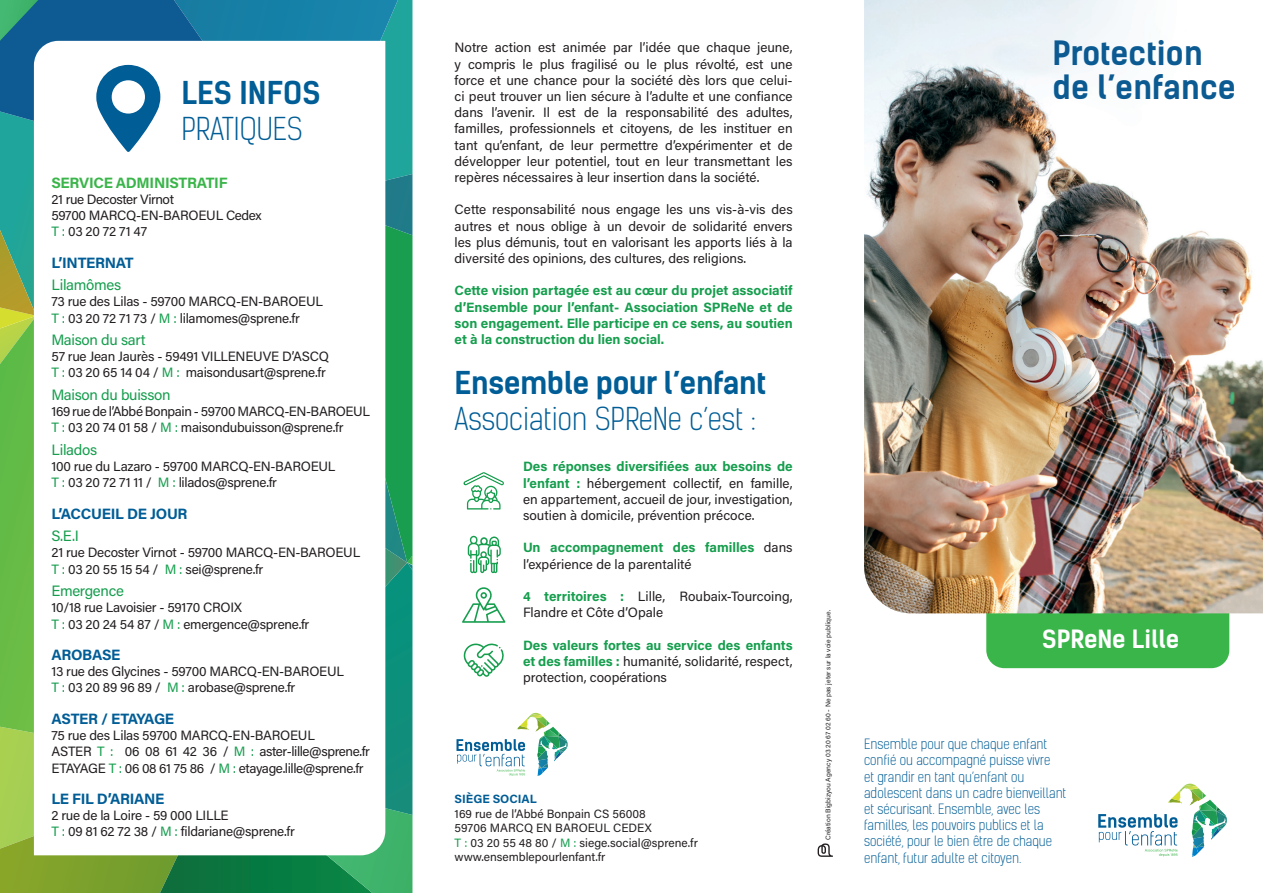
<style>
.page{position:relative;width:1263px;height:893px;background:#fff}
.page>*{position:absolute;margin:0;border:0;box-sizing:border-box;transform-origin:0 0}
.t1{font:700 31.95px/33.8px "Kelson Sans";color:#0c5a92}
.t2{font:300 30px "Kelson Sans";color:#015d96}
.t3{font:700 30px "Kelson Sans";letter-spacing:-.02em;color:#015d96}
.t4{font:700 30px "Kelson Sans";color:#015d96}
.t5{font:700 24px "Kelson Sans";color:#fff}
.t6{font:700 15px "Acumin Pro";letter-spacing:-.02em;color:#015d96}
.t7{font:15px "Acumin Pro";letter-spacing:-.02em;color:#169e4e}
.t8{font:700 15px "Acumin Pro";letter-spacing:-.02em;color:#3ab54a}
.t9{font:13.5px/16.2px "Acumin Pro";letter-spacing:-.02em;color:#231f20}
.t10{font:300 13.5px/16.2px "Kelson Sans";color:#015d96}
.t11{font:700 13.5px/16.2px "Acumin Pro";color:#169e4e;text-align:justify}
.t12{font:13.5px/16.2px "Acumin Pro";color:#231f20}
.t13{font:12px/14.4px "Acumin Pro";color:#231f20}
.t14{font:700 12px "Acumin Pro";color:#015d96}
.t15{font:6.75px "Acumin Pro";color:#231f20}
.s1{color:#169e4e}
.s2{font-weight:700;color:#169e4e}
</style>
<div class="page">
<div style="left:986px;top:613px;width:243px;height:55px;background:#3ab54a"></div>
<svg style="left:818px;top:843px;width:15px;height:14px"></svg>
<svg style="left:0;top:767px;width:412px;height:126px;background:#509d44"></svg>
<svg style="left:385px;top:570px;width:27px;height:245px;background:#15907b"></svg>
<svg style="left:385px;top:570px;width:22px;height:197px;background:#10917d"></svg>
<svg style="left:0;top:364px;width:34px;height:403px;background:#6bbd47"></svg>
<svg style="left:312px;top:0;width:100px;height:570px;background:#1e987a"></svg>
<svg style="left:0;top:0;width:312px;height:198px;background:#147299"></svg>
<svg style="left:0;top:0;width:38px;height:41px;background:#278780"></svg>
<svg style="left:0;top:230px;width:34px;height:134px;background:#7eb155"></svg>
<svg style="left:34px;top:41px;width:351px;height:814px"></svg>
<svg style="left:96px;top:65px;width:64px;height:87px"></svg>
<img style="left:864px;top:0;width:399px;height:613px">
<svg style="left:456px;top:713px;width:112px;height:63px"></svg>
<svg style="left:1098px;top:784px;width:129px;height:73px"></svg>
<svg style="left:464px;top:643px;width:40px;height:34px"></svg>
<svg style="left:462px;top:587px;width:43px;height:36px"></svg>
<svg style="left:468px;top:536px;width:33px;height:37px"></svg>
<svg style="left:463px;top:472px;width:41px;height:37px"></svg>
<h2 class="t4" style="left:181px;top:75px;width:141px">LES INFOS</h2>
<h2 class="t2" style="left:181px;top:111px;width:123px">PRATIQUES</h2>
<p class="t8" style="left:51px;top:172px;width:178px">SERVICE ADMINISTRATIF</p>
<p class="t9" style="left:51px;top:190px;width:212px">21 rue Decoster Virnot<br>59700 MARCQ-EN-BAROEUL Cedex<br><span class="s1">T :</span> 03 20 72 71 47</p>
<p class="t6" style="left:51px;top:252px;width:84px">L’INTERNAT</p>
<p class="t7" style="left:51px;top:274px;width:71px">Lilamômes</p>
<p class="t9" style="left:51px;top:293px;width:273px">73 rue des Lilas - 59700 MARCQ-EN-BAROEUL<br><span class="s1">T :</span> 03 20 72 71 73 / <span class="s1">M :</span> lilamomes@sprene.fr</p>
<p class="t7" style="left:51px;top:329px;width:96px">Maison du sart</p>
<p class="t9" style="left:51px;top:348px;width:279px">57 rue Jean Jaurès - 59491 VILLENEUVE D’ASCQ<br><span class="s1">T :</span> 03 20 65 14 04 / <span class="s1">M :</span> maisondusart@sprene.fr</p>
<p class="t7" style="left:51px;top:384px;width:121px">Maison du buisson</p>
<p class="t9" style="left:51px;top:403px;width:320px">169 rue de l’Abbé Bonpain - 59700 MARCQ-EN-BAROEUL<br><span class="s1">T :</span> 03 20 74 01 58 / <span class="s1">M :</span> maisondubuisson@sprene.fr</p>
<p class="t7" style="left:51px;top:439px;width:47px">Lilados</p>
<p class="t9" style="left:51px;top:458px;width:285px">100 rue du Lazaro - 59700 MARCQ-EN-BAROEUL<br><span class="s1">T :</span> 03 20 72 71 11 / <span class="s1">M :</span> lilados@sprene.fr</p>
<p class="t6" style="left:51px;top:503px;width:138px">L’ACCUEIL DE JOUR</p>
<p class="t7" style="left:51px;top:526px;width:29px">S.E.I</p>
<p class="t9" style="left:51px;top:544px;width:310px">21 rue Decoster Virnot - 59700 MARCQ-EN-BAROEUL<br><span class="s1">T :</span> 03 20 55 15 54 / <span class="s1">M :</span> sei@sprene.fr</p>
<p class="t7" style="left:51px;top:580px;width:74px">Emergence</p>
<p class="t9" style="left:51px;top:599px;width:259px">10/18 rue Lavoisier - 59170 CROIX<br><span class="s1">T :</span> 03 20 24 54 87 / <span class="s1">M :</span> emergence@sprene.fr</p>
<p class="t6" style="left:51px;top:644px;width:71px">AROBASE</p>
<p class="t9" style="left:51px;top:663px;width:294px">13 rue des Glycines - 59700 MARCQ-EN-BAROEUL<br><span class="s1">T :</span> 03 20 89 96 89 / <span class="s1">M :</span> arobase@sprene.fr</p>
<p class="t6" style="left:51px;top:708px;width:124px">ASTER / ETAYAGE</p>
<p class="t9" style="left:51px;top:727px;width:320px">75 rue des Lilas 59700 MARCQ-EN-BAROEUL<br>ASTER <span class="s1">T :</span> 06 08 61 42 36 / <span class="s1">M :</span> aster-lille@sprene.fr<br>ETAYAGE <span class="s1">T :</span> 06 08 61 75 86 / <span class="s1">M :</span> etayage.lille@sprene.fr</p>
<p class="t6" style="left:51px;top:788px;width:114px">LE FIL D’ARIANE</p>
<p class="t9" style="left:51px;top:807px;width:245px">2 rue de la Loire - 59 000 LILLE<br><span class="s1">T :</span> 09 81 62 72 38 / <span class="s1">M :</span> fildariane@sprene.fr</p>
<p class="t9" style="left:455px;top:39px;width:340px;text-align:justify">Notre action est animée par l’idée que chaque jeune, y compris le plus fragilisé ou le plus révolté, est une force et une chance pour la société dès lors que celui&shy;ci peut trouver un lien sécure à l’adulte et une confiance dans l’avenir. Il est de la responsabilité des adultes, familles, professionnels et citoyens, de les instituer en tant qu’enfant, de leur permettre d’expérimenter et de développer leur potentiel, tout en leur transmettant les repères nécessaires à leur insertion dans la société.</p>
<p class="t9" style="left:455px;top:201px;width:340px;text-align:justify">Cette responsabilité nous engage les uns vis-à-vis des autres et nous oblige à un devoir de solidarité envers les plus démunis, tout en valorisant les apports liés à la diversité des opinions, des cultures, des religions.</p>
<p class="t11" style="left:455px;top:282px;width:340px">Cette vision partagée est au cœur du projet associatif d’Ensemble pour l’enfant- Association SPReNe et de son engagement. Elle participe en ce sens, au soutien et à la construction du lien social.</p>
<h2 class="t3" style="left:455px;top:364px;width:313px">Ensemble pour l’enfant</h2>
<h2 class="t2" style="left:455px;top:401px;width:303px">Association SPReNe c’est :</h2>
<p class="t9" style="left:523px;top:458px;width:271px;text-align:justify"><span class="s2">Des réponses diversifiées aux besoins de l’enfant :</span> hébergement collectif, en famille, en appartement, accueil de jour, investigation, soutien à domicile, prévention précoce.</p>
<p class="t12" style="left:523px;top:539px;width:271px"><span class="s2">Un accompagnement des familles</span> dans l’expérience de la parentalité</p>
<p class="t12" style="left:523px;top:588px;width:271px"><span class="s2">4 territoires :</span> Lille, Roubaix-Tourcoing,<br>Flandre et Côte d’Opale</p>
<p class="t9" style="left:523px;top:636px;width:271px;text-align:justify"><span class="s2">Des valeurs fortes au service des enfants et des familles :</span> humanité, solidarité, respect, protection, coopérations</p>
<p class="t14" style="left:455px;top:791px;width:84px">SIÈGE SOCIAL</p>
<p class="t13" style="left:455px;top:806px;width:245px">169 rue de l’Abbé Bonpain CS 56008<br>59706 MARCQ EN BAROEUL CEDEX<br><span class="s1">T :</span> 03 20 55 48 80 / <span class="s1">M :</span> siege.social@sprene.fr www.ensemblepourlenfant.fr</p>
<p class="t15" style="left:823px;top:840px;width:231px;rotate:-90deg">Création Bigbizyou Agency 03 20 67 02 60 - Ne pas jeter sur la voie publique.</p>
<h1 class="t1" style="left:1052px;top:37px;width:185px">Protection de l’enfance</h1>
<h3 class="t5" style="left:1042px;top:624px;width:139px">SPReNe Lille</h3>
<p class="t10" style="left:864px;top:736px;width:204px">Ensemble pour que chaque enfant confié ou accompagné puisse vivre<br>et grandir en tant qu’enfant ou adolescent dans un cadre bienveillant et sécurisant. Ensemble, avec les familles, les pouvoirs publics et la société, pour le bien être de chaque enfant, futur adulte et citoyen.</p>
</div>
